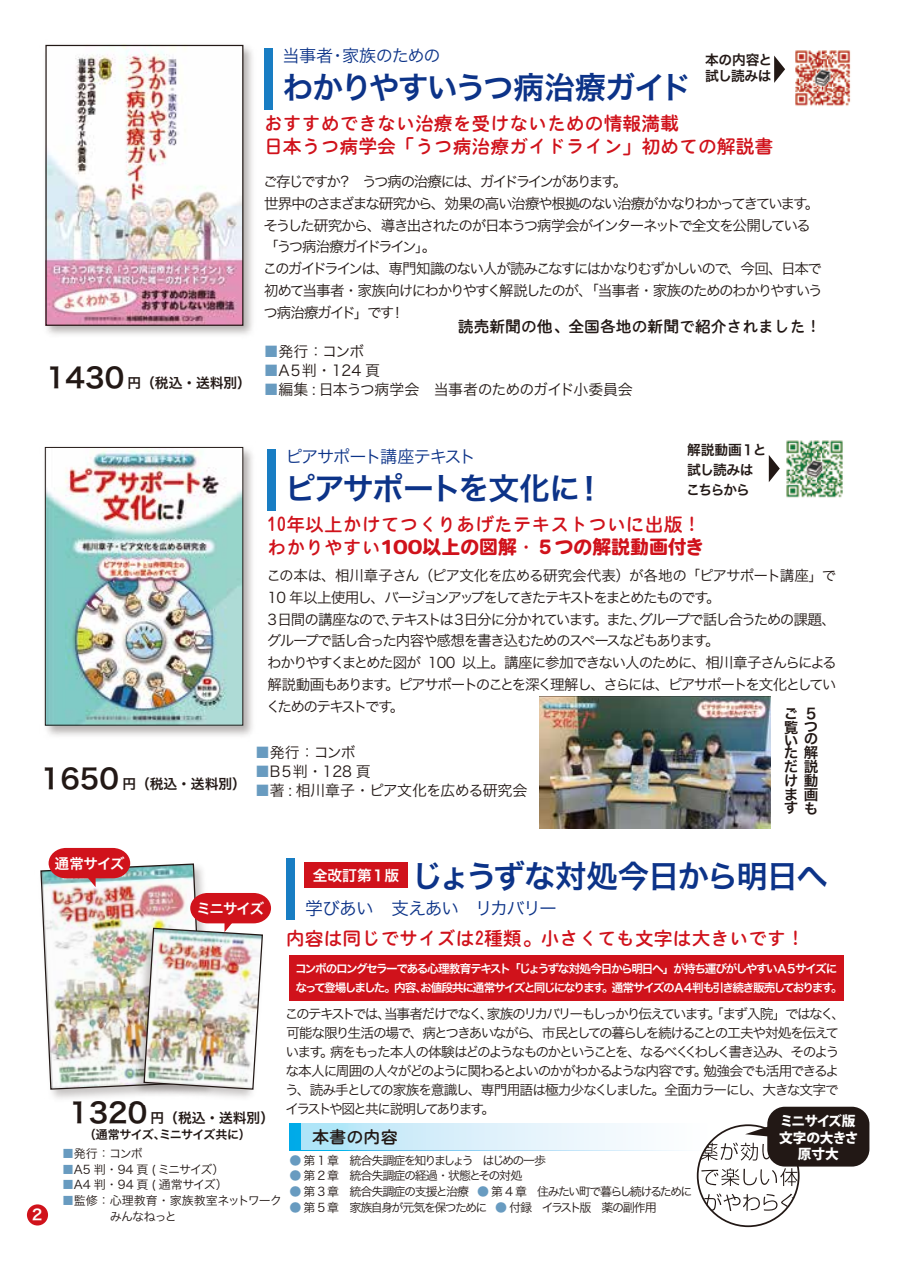
<style>
.page{position:relative;width:903px;height:1275px;background:#fff}
.page>*{position:absolute;margin:0;border:0;box-sizing:border-box;transform-origin:0 0}
.t1{font:31.32px "Hira Kaku Pro W6";letter-spacing:-.045em;color:#0c3388}
.t2{font:30.8px "Hira Kaku Pro W6";letter-spacing:-.05em;color:#0c3388}
.t3{font:18.9px/22.9px "EPSON FUTO MARUGO";color:#d0121b}
.t4{font:18.9px "Heisei Maru Go Std W8";color:#d0121b}
.t5{font:17.85px "Hira Kaku Pro W3";letter-spacing:-.075em;color:#0c3388}
.t6{font:17.15px "Hira Kaku Pro W3";letter-spacing:-.065em;color:#0c3388}
.t7{font:17.15px "Hira Kaku Pro W3";letter-spacing:-.03em;color:#0c3388}
.t8{font:17.15px "EPSON FUTO MARUGO";color:#221815}
.t9{font:15.75px "EPSON FUTO MARUGO";color:#221815}
.t10{font:14.88px "Hira Kaku Pro W3";letter-spacing:-.04em;color:#221815}
.t11{font:14.7px "Hira Kaku Pro W6";color:#fff}
.t12{font:14.53px/21.7px "Hira Kaku Pro W3";letter-spacing:-.11em;color:#221815}
.t13{font:14.53px/13.5px "Hira Kaku Pro W6";color:#221815}
.t14{font:14.35px "Hira Kaku Pro W6";letter-spacing:-.055em;color:#fff}
.t15{font:13.65px/19.1px "Hira Kaku Pro W3";letter-spacing:-.13em;color:#221815}
.t16{font:13.65px/16.4px "Hira Kaku Pro W6";letter-spacing:-.02em;color:#221815}
.t17{font:13.65px/19.9px "Hira Kaku Pro W6";letter-spacing:-.06em;color:#221815}
.t18{font:800 13.65px/16.4px "Koz Go Pro";letter-spacing:-.035em;color:#fff;text-align:center}
.t19{font:12.08px "Hira Kaku Pro W3";letter-spacing:-.11em;color:#221815}
.t20{font:12.08px/15.8px "Hira Kaku Pro W3";letter-spacing:-.045em;color:#221815}
.t21{font:12.08px "Hira Kaku Pro W3";letter-spacing:-.14em;color:#221815}
.t22{font:12.08px "Hira Kaku Pro W3";letter-spacing:-.08em;color:#221815}
.t23{font:12.08px "Hira Kaku Pro W3";letter-spacing:-.09em;color:#221815}
.t24{font:12.08px "Hira Kaku Pro W3";letter-spacing:-.02em;color:#221815}
.t25{font:12.08px "Hira Kaku Pro W6";letter-spacing:-.055em;color:#221815}
.t26{font:11.72px/19.1px "Hira Kaku Pro W6";letter-spacing:-.135em;color:#fff}
.s1{font-size:27.47px}
.s2{color:#689bc0}
.s3{font-family:"EPSON FUTO MARUGO"}
</style>
<div class="page">
<div style="left:27px;top:1204px;width:21px;height:21px;background:#d0121b;border-radius:50%"></div>
<div style="left:290px;top:1123px;width:418px;height:27px;background:#00abe8"></div>
<div style="left:301px;top:1123px;width:407px;height:27px;background:linear-gradient(to right,#b4e4f8,#fff)"></div>
<div style="left:286px;top:858px;width:9px;height:62px;background:#187dc3"></div>
<div style="left:304px;top:862px;width:104px;height:26px;background:#d0121b"></div>
<div style="left:289px;top:955px;width:554px;height:45px;background:#d0121b"></div>
<div style="left:697px;top:1124px;width:102px;height:103px;border:2px solid #221815;border-radius:50%"></div>
<svg style="left:701px;top:1168px;width:96px;height:18px"></svg>
<svg style="left:704px;top:1193px;width:92px;height:18px"></svg>
<div style="left:767px;top:1107px;width:102px;height:59px;background:#221815;border-radius:18px"></div>
<img style="left:40px;top:848px;width:231px;height:242px">
<img style="left:44px;top:446px;width:209px;height:290px">
<img style="left:47px;top:449px;width:194px;height:275px">
<div style="left:45px;top:447px;width:198px;height:279px;border:1px solid #221815"></div>
<svg style="left:769px;top:455px;width:11px;height:27px"></svg>
<div style="left:267px;top:449px;width:9px;height:61px;background:#187dc3"></div>
<img style="left:540px;top:696px;width:230px;height:133px">
<img style="left:786px;top:440px;width:57px;height:58px">
<svg style="left:774px;top:56px;width:11px;height:27px"></svg>
<div style="left:264px;top:48px;width:9px;height:61px;background:#187dc3"></div>
<img style="left:795px;top:50px;width:56px;height:56px">
<img style="left:45px;top:44px;width:208px;height:291px">
<img style="left:47px;top:47px;width:194px;height:277px">
<div style="left:45px;top:45px;width:198px;height:281px;border:1px solid #221815"></div>
<svg style="left:699px;top:1126px;width:72px;height:34px"></svg>
<p class="t16" style="left:46px;top:374px;width:206px"><span class="s1">1430</span> 円（税込・送料別）</p>
<p class="t7" style="left:283px;top:41px;width:160px">当事者・家族のための</p>
<h2 class="t2" style="left:283px;top:60px;width:410px">わかりやすいうつ病治療ガイド</h2>
<h3 class="t3" style="left:264px;top:112px;width:511px">おすすめできない治療を受けないための情報満載<br>日本うつ病学会「うつ病治療ガイドライン」初めての解説書</h3>
<p class="t12" style="left:263px;top:170px;width:561px">ご存じですか？　うつ病の治療には、ガイドラインがあります。<br>世界中のさまざまな研究から、効果の高い治療や根拠のない治療がかなりわかってきています。そうした研究から、導き出されたのが日本うつ病学会がインターネットで全文を公開している「うつ病治療ガイドライン」。<br>このガイドラインは、専門知識のない人が読みこなすにはかなりむずかしいので、今回、日本で初めて当事者・家族向けにわかりやすく解説したのが、「当事者・家族のためのわかりやすいうつ病治療ガイド」です！</p>
<p class="t10" style="left:264px;top:338px;width:102px"><span class="s2">■</span>発行：コンボ</p>
<p class="t10" style="left:264px;top:357px;width:118px"><span class="s2">■</span>A５判・124 頁</p>
<p class="t16" style="left:705px;top:51px;width:69px">本の内容と試し読みは</p>
<p class="t9" style="left:458px;top:319px;width:365px">読売新聞の他、全国各地の新聞で紹介されました！</p>
<p class="t10" style="left:264px;top:376px;width:370px"><span class="s2">■</span>編集 : 日本うつ病学会　当事者のためのガイド小委員会</p>
<p class="t16" style="left:41px;top:775px;width:206px"><span class="s1">1650</span> 円（税込・送料別）</p>
<p class="t14" style="left:55px;top:850px;width:71px">通常サイズ</p>
<p class="t17" style="left:686px;top:439px;width:82px">解説動画１と試し読みはこちらから</p>
<p class="t6" style="left:285px;top:441px;width:192px">ピアサポート講座テキスト</p>
<h2 class="t2" style="left:285px;top:461px;width:321px">ピアサポートを文化に！</h2>
<h3 class="t3" style="left:267px;top:512px;width:435px">10年以上かけてつくりあげたテキストついに出版！</h3>
<h3 class="t4" style="left:267px;top:536px;width:438px"><span class="s3">わかりやすい</span>100以上の図解<span class="s3">・</span>５つの解説動画付き</h3>
<p class="t12" style="left:266px;top:564px;width:572px">この本は、相川章子さん（ピア文化を広める研究会代表）が各地の「ピアサポート講座」で10 年以上使用し、バージョンアップをしてきたテキストをまとめたものです。<br>3日間の講座なので、テキストは３日分に分かれています。また、グループで話し合うための課題、グループで話し合った内容や感想を書き込むためのスペースなどもあります。<br>わかりやすくまとめた図が 100 以上。講座に参加できない人のために、相川章子さんらによる解説動画もあります。ピアサポートのことを深く理解し、さらには、ピアサポートを文化としていくためのテキストです。</p>
<p class="t10" style="left:255px;top:739px;width:102px"><span class="s2">■</span>発行：コンボ</p>
<p class="t10" style="left:255px;top:758px;width:117px"><span class="s2">■</span>B５判・128 頁</p>
<p class="t13" style="left:804px;top:706px;width:13px">５</p>
<p class="t13" style="left:784px;top:706px;width:36px">ご<br>覧ついのた解だ説け動ま<br>すも</p>
<p class="t10" style="left:255px;top:777px;width:274px"><span class="s2">■</span>著 : 相川章子・ピア文化を広める研究会</p>
<p class="t13" style="left:804px;top:787px;width:15px">画</p>
<p class="t11" style="left:313px;top:862px;width:88px">全改訂第１版</p>
<h1 class="t1" style="left:412px;top:848px;width:418px">じょうずな対処今日から明日へ</h1>
<p class="t11" style="left:30px;top:1201px;width:16px">２</p>
<p class="t14" style="left:197px;top:895px;width:69px">ミニサイズ</p>
<p class="t5" style="left:305px;top:892px;width:254px">学びあい　支えあい　リカバリー</p>
<h3 class="t3" style="left:286px;top:926px;width:520px">内容は同じでサイズは2種類。小さくても文字は大きいです！</h3>
<p class="t26" style="left:295px;top:958px;width:549px">コンボのロングセラーである心理教育テキスト「じょうずな対処今日から明日へ」が持ち運びがしやすいＡ５サイズになって登場しました。内容、お値段共に通常サイズと同じになります。通常サイズのＡ４判も引き続き販売しております。</p>
<p class="t15" style="left:285px;top:1003px;width:562px">このテキストでは、当事者だけでなく、家族のリカバリーもしっかり伝えています。「まず入院」ではなく、可能な限り生活の場で、病とつきあいながら、市民としての暮らしを続けることの工夫や対処を伝えています。病をもった本人の体験はどのようなものかということを、なるべくくわしく書き込み、そのような本人に周囲の人々がどのように関わるとよいのかがわかるような内容です。勉強会でも活用できるよう、読み手としての家族を意識し、専門用語は極力少なくしました。全面カラーにし、大きな文字でイラストや図と共に説明してあります。</p>
<p class="t16" style="left:69px;top:1109px;width:206px"><span class="s1">1320</span> 円（税込・送料別）</p>
<p class="t19" style="left:62px;top:1143px;width:82px"><span class="s2">■</span>発行：コンボ</p>
<p class="t23" style="left:62px;top:1158px;width:170px"><span class="s2">■</span>A5 判・94 頁 ( ミニサイズ）　</p>
<p class="t24" style="left:62px;top:1174px;width:167px"><span class="s2">■</span>A4 判・94 頁 ( 通常サイズ）</p>
<p class="t20" style="left:62px;top:1192px;width:222px"><span class="s2">■</span>監修：心理教育・家族教室ネットワーク　　　　みんなねっと</p>
<p class="t18" style="left:779px;top:1114px;width:81px">ミニサイズ版文字の大きさ原寸大</p>
<p class="t25" style="left:84px;top:1124px;width:168px">（通常サイズ、ミニサイズ共に）</p>
<p class="t8" style="left:312px;top:1129px;width:87px">本書の内容</p>
<p class="t21" style="left:289px;top:1149px;width:258px"><span class="s2">●</span> 第 1 章　統合失調症を知りましょう　はじめの一歩</p>
<p class="t22" style="left:289px;top:1165px;width:234px"><span class="s2">●</span> 第 2 章　統合失調症の経過・状態とその対処</p>
<p class="t19" style="left:289px;top:1180px;width:404px"><span class="s2">●</span> 第 3 章　統合失調症の支援と治療 <span class="s2">●</span> 第 4 章　住みたい町で暮らし続けるために</p>
<p class="t19" style="left:289px;top:1196px;width:369px"><span class="s2">●</span> 第 5 章　家族自身が元気を保つために <span class="s2">●</span> 付録　イラスト版　薬の副作用</p>
</div>
